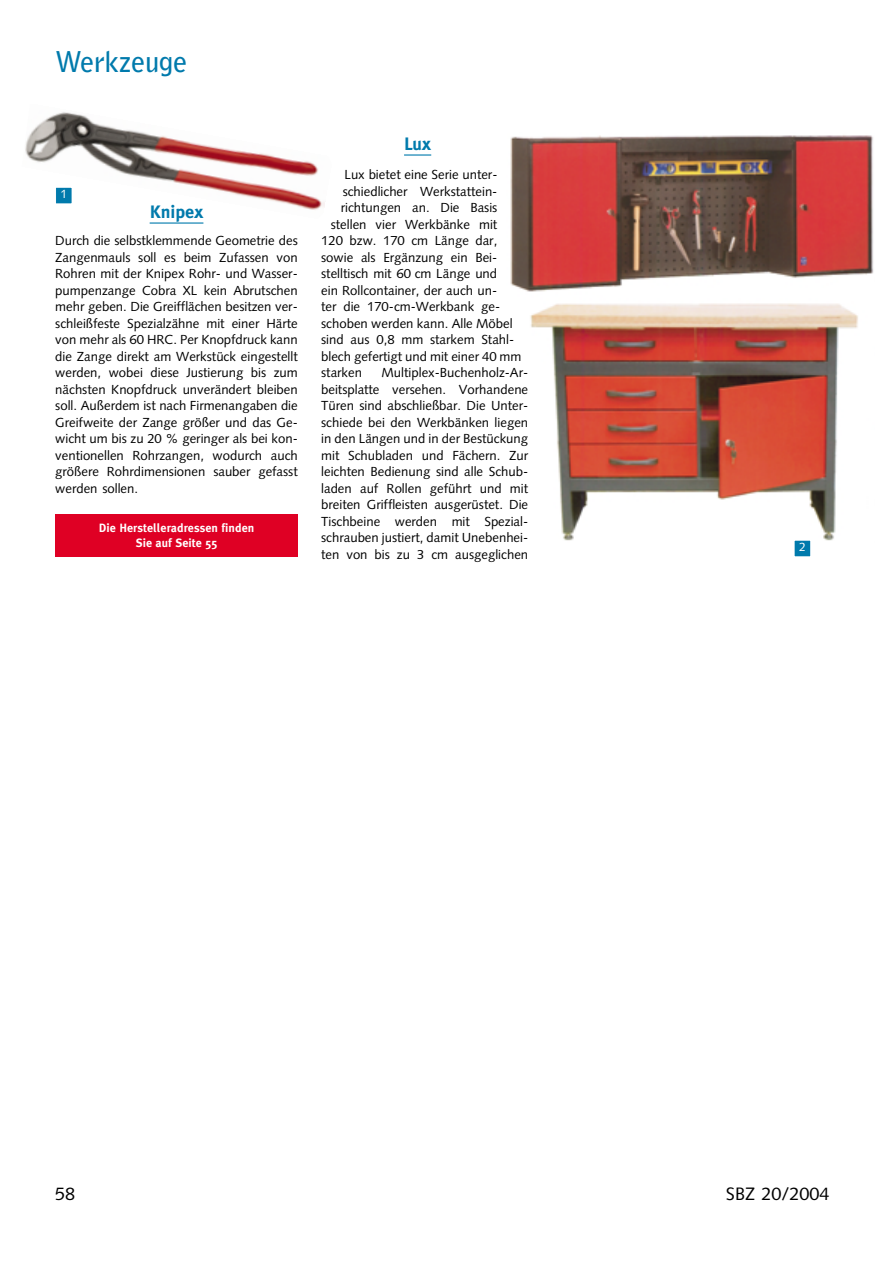
<style>
.page{position:relative;width:893px;height:1263px;background:#fff}
.page>*{position:absolute;margin:0;border:0;box-sizing:border-box;transform-origin:0 0}
.t1{font:700 28.5px "Bell Gothic";letter-spacing:-.01em;color:#007aac}
.t2{font:18px "Syntax";color:#000}
.t3{font:700 18px "Meta Plus";color:#007aac}
.t4{font:13.2px/16.5px "Syntax";color:#000;text-align:justify}
.t5{font:700 12px/15px "Meta Plus";color:#fff;text-align:center}
.t6{font:12px "Syntax";color:#fff}
</style>
<div class="page">
<hr style="left:404px;top:154px;width:27px;height:2px;background:#007aac">
<img style="left:510px;top:135px;width:364px;height:408px">
<div style="left:794px;top:540px;width:16px;height:17px;background:#007aac"></div>
<div style="left:793px;top:540px;width:17px;height:17px;border:1px solid #fff"></div>
<div style="left:55px;top:514px;width:243px;height:43px;background:#df0024"></div>
<img style="left:25px;top:112px;width:300px;height:98px">
<div style="left:56px;top:188px;width:16px;height:16px;background:#007aac"></div>
<div style="left:55px;top:187px;width:17px;height:17px;border:1px solid #fff"></div>
<hr style="left:150px;top:222px;width:53px;height:2px;background:#007aac">
<h1 class="t1" style="left:55px;top:51px;width:133px">Werkzeuge</h1>
<p class="t6" style="left:60px;top:189px;width:8px">1</p>
<h2 class="t3" style="left:150px;top:206px;width:55px">Knipex</h2>
<p class="t4" style="left:55px;top:234px;width:244px">Durch die selbstklemmende Geometrie des Zangenmauls soll es beim Zufassen von Rohren mit der Knipex Rohr- und Wasser&shy;pumpenzange Cobra XL kein Abrutschen mehr geben. Die Greifflächen besitzen ver&shy;schleißfeste Spezialzähne mit einer Härte von mehr als 60 HRC. Per Knopfdruck kann die Zange direkt am Werkstück eingestellt werden, wobei diese Justierung bis zum nächsten Knopfdruck unverändert bleiben soll. Außerdem ist nach Firmenangaben die Greifweite der Zange größer und das Ge&shy;wicht um bis zu 20 % geringer als bei kon&shy;ventionellen Rohrzangen, wodurch auch größere Rohrdimensionen sauber gefasst werden sollen.</p>
<p class="t5" style="left:99px;top:521px;width:157px">Die Herstelleradressen finden<br>Sie auf Seite 55</p>
<h2 class="t3" style="left:404px;top:138px;width:29px">Lux</h2>
<p class="t4" style="left:344px;top:168px;width:154px">Lux bietet eine Serie unter-</p>
<p class="t4" style="left:342px;top:184px;width:156px">schiedlicher Werkstattein-</p>
<p class="t4" style="left:341px;top:201px;width:158px">richtungen an. Die Basis</p>
<p class="t4" style="left:331px;top:217px;width:168px">stellen vier Werkbänke mit</p>
<p class="t4" style="left:321px;top:234px;width:178px">120 bzw. 170 cm Länge dar,</p>
<p class="t4" style="left:321px;top:250px;width:177px">sowie als Ergänzung ein Bei-</p>
<p class="t4" style="left:321px;top:266px;width:177px">stelltisch mit 60 cm Länge und</p>
<p class="t4" style="left:321px;top:283px;width:177px">ein Rollcontainer, der auch un-</p>
<p class="t4" style="left:321px;top:299px;width:180px">ter die 170-cm-Werkbank ge-</p>
<p class="t4" style="left:321px;top:316px;width:193px">schoben werden kann. Alle Möbel</p>
<p class="t4" style="left:321px;top:332px;width:194px">sind aus 0,8 mm starkem Stahl-</p>
<p class="t4" style="left:321px;top:349px;width:202px">blech gefertigt und mit einer 40 mm</p>
<p class="t4" style="left:321px;top:365px;width:42px">starken</p>
<p class="t4" style="left:321px;top:365px;width:208px;text-indent:60px">Multiplex-Buchenholz-Ar&shy;beitsplatte versehen. Vorhandene Türen sind abschließbar. Die Unter&shy;schiede bei den Werkbänken liegen in den Längen und in der Bestückung mit Schubladen und Fächern. Zur leichten Bedienung sind alle Schub&shy;laden auf Rollen geführt und mit breiten Griffleisten ausgerüstet. Die Tischbeine werden mit Spezial&shy;schrauben justiert, damit Unebenhei&shy;ten von bis zu 3 cm ausgeglichen</p>
<p class="t6" style="left:799px;top:542px;width:8px">2</p>
<h2 class="t2" style="left:55px;top:1186px;width:22px">58</h2>
<h2 class="t2" style="left:726px;top:1186px;width:105px">SBZ 20/2004</h2>
</div>
